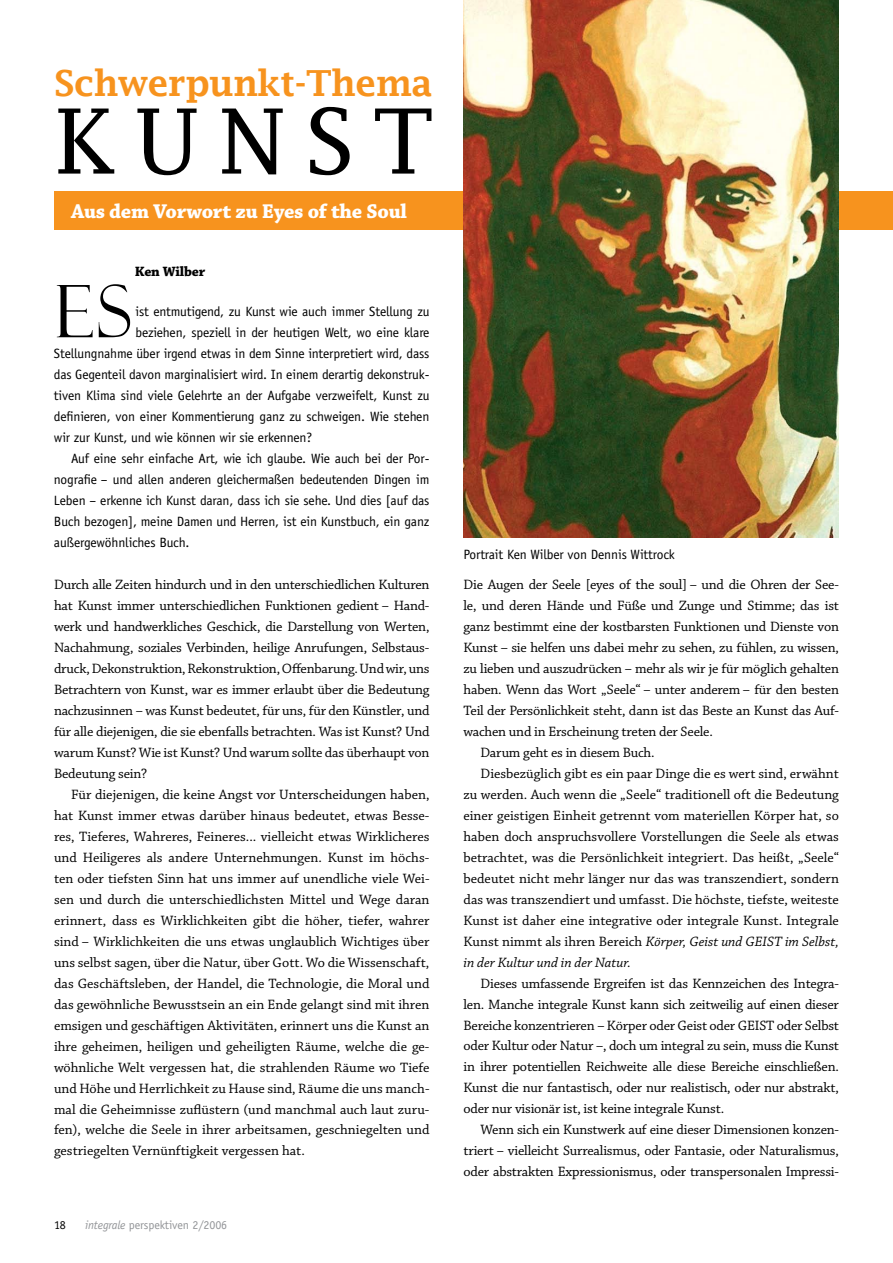
<style>
.page{position:relative;width:893px;height:1263px;background:#fff}
.page>*{position:absolute;margin:0;border:0;box-sizing:border-box;transform-origin:0 0}
.t1{font:90px "Lucida Fax";letter-spacing:.2em;color:#000}
.t2{font:72.6px "Felix Titling";color:#000}
.t3{font:600 36px "Lucida Fax";letter-spacing:-.02em;color:#f7931e}
.t4{font:700 21px "Chaparral Pro";letter-spacing:-.015em;color:#fff}
.t5{font:14.25px/21px "Chaparral Pro";letter-spacing:-.01em;color:#000;text-align:justify}
.t6{font:italic 14.25px "Chaparral Pro";color:#000}
.t7{font:700 14.25px "Chaparral Pro";letter-spacing:-.015em;color:#000}
.t8{font:13.5px "Officina Sans";letter-spacing:-.01em;color:#000}
.t9{font:12px "Officina Sans";letter-spacing:-.01em;color:#939598}
.t10{font:12px "Officina Sans";color:#000}
.s1{font-style:italic}
.s2{font-style:normal}
</style>
<div class="page">
<div style="left:54px;top:191px;width:839px;height:39px;background:#f7931e"></div>
<img style="left:463px;top:0;width:376px;height:537px">
<h3 class="t3" style="left:54px;top:63px;width:380px">Schwerpunkt-Thema</h3>
<h1 class="t1" style="left:54px;top:89px;width:382px">KUNST</h1>
<h3 class="t4" style="left:71px;top:199px;width:337px">Aus dem Vorwort zu Eyes of the Soul</h3>
<p class="t7" style="left:135px;top:263px;width:72px">Ken Wilber</p>
<h2 class="t2" style="left:54px;top:270px;width:79px">Es</h2>
<p class="t8" style="left:135px;top:304px;width:296px">ist entmutigend, zu Kunst wie auch immer Stellung zu</p>
<p class="t8" style="left:135px;top:325px;width:296px">beziehen, speziell in der heutigen Welt, wo eine klare</p>
<p class="t8" style="left:54px;top:346px;width:377px">Stellungnahme über irgend etwas in dem Sinne interpretiert wird, dass</p>
<p class="t8" style="left:54px;top:367px;width:377px">das Gegenteil davon marginalisiert wird. In einem derartig dekonstruk-</p>
<p class="t8" style="left:54px;top:388px;width:377px">tiven Klima sind viele Gelehrte an der Aufgabe verzweifelt, Kunst zu</p>
<p class="t8" style="left:54px;top:409px;width:377px">definieren, von einer Kommentierung ganz zu schweigen. Wie stehen</p>
<p class="t8" style="left:54px;top:430px;width:260px">wir zur Kunst, und wie können wir sie erkennen?</p>
<p class="t8" style="left:71px;top:451px;width:360px">Auf eine sehr einfache Art, wie ich glaube. Wie auch bei der Por-</p>
<p class="t8" style="left:54px;top:472px;width:377px">nografie – und allen anderen gleichermaßen bedeutenden Dingen im</p>
<p class="t8" style="left:54px;top:493px;width:377px">Leben – erkenne ich Kunst daran, dass ich sie sehe. Und dies [auf das</p>
<p class="t8" style="left:54px;top:514px;width:377px">Buch bezogen], meine Damen und Herren, ist ein Kunstbuch, ein ganz</p>
<p class="t8" style="left:54px;top:535px;width:137px">außergewöhnliches Buch.</p>
<p class="t5" style="left:54px;top:575px;width:377px">Durch alle Zeiten hindurch und in den unterschiedlichen Kulturen hat Kunst immer unterschiedlichen Funktionen gedient – Hand&shy;werk und handwerkliches Geschick, die Darstellung von Werten, Nachahmung, soziales Verbinden, heilige Anrufungen, Selbstaus&shy;druck, Dekonstruktion, Rekonstruktion, Offenbarung. Und wir, uns Betrachtern von Kunst, war es immer erlaubt über die Bedeutung nachzusinnen – was Kunst bedeutet, für uns, für den Künstler, und für alle diejenigen, die sie ebenfalls betrachten. Was ist Kunst? Und warum Kunst? Wie ist Kunst? Und warum sollte das überhaupt von Bedeutung sein?</p>
<p class="t5" style="left:54px;top:784px;width:377px;text-indent:17px">Für diejenigen, die keine Angst vor Unterscheidungen haben, hat Kunst immer etwas darüber hinaus bedeutet, etwas Besse&shy;res, Tieferes, Wahreres, Feineres... vielleicht etwas Wirklicheres und Heiligeres als andere Unternehmungen. Kunst im höchs&shy;ten oder tiefsten Sinn hat uns immer auf unendliche viele Wei&shy;sen und durch die unterschiedlichsten Mittel und Wege daran erinnert, dass es Wirklichkeiten gibt die höher, tiefer, wahrer sind – Wirklichkeiten die uns etwas unglaublich Wichtiges über uns selbst sagen, über die Natur, über Gott. Wo die Wissenschaft, das Geschäftsleben, der Handel, die Technologie, die Moral und das gewöhnliche Bewusstsein an ein Ende gelangt sind mit ihren emsigen und geschäftigen Aktivitäten, erinnert uns die Kunst an ihre geheimen, heiligen und geheiligten Räume, welche die ge&shy;wöhnliche Welt vergessen hat, die strahlenden Räume wo Tiefe und Höhe und Herrlichkeit zu Hause sind, Räume die uns manch&shy;mal die Geheimnisse zuflüstern (und manchmal auch laut zuru&shy;fen), welche die Seele in ihrer arbeitsamen, geschniegelten und gestriegelten Vernünftigkeit vergessen hat.</p>
<p class="t10" style="left:54px;top:1218px;width:13px">18</p>
<p class="t9" style="left:85px;top:1218px;width:144px"><span class="s1">integrale</span> perspektiven 2/2006</p>
<p class="t8" style="left:463px;top:547px;width:213px">Portrait Ken Wilber von Dennis Wittrock</p>
<p class="t5" style="left:463px;top:574px;width:377px">Die Augen der Seele [eyes of the soul] – und die Ohren der See-</p>
<p class="t5" style="left:463px;top:595px;width:377px">le, und deren Hände und Füße und Zunge und Stimme; das ist</p>
<p class="t5" style="left:463px;top:616px;width:377px">ganz bestimmt eine der kostbarsten Funktionen und Dienste von</p>
<p class="t5" style="left:463px;top:637px;width:377px">Kunst – sie helfen uns dabei mehr zu sehen, zu fühlen, zu wissen,</p>
<p class="t5" style="left:463px;top:658px;width:377px">zu lieben und auszudrücken – mehr als wir je für möglich gehalten</p>
<p class="t5" style="left:463px;top:679px;width:377px">haben. Wenn das Wort „Seele“ – unter anderem – für den besten</p>
<p class="t5" style="left:463px;top:700px;width:377px">Teil der Persönlichkeit steht, dann ist das Beste an Kunst das Auf-</p>
<p class="t5" style="left:463px;top:721px;width:251px">wachen und in Erscheinung treten der Seele.</p>
<p class="t5" style="left:480px;top:742px;width:176px">Darum geht es in diesem Buch.</p>
<p class="t5" style="left:480px;top:763px;width:360px">Diesbezüglich gibt es ein paar Dinge die es wert sind, erwähnt</p>
<p class="t5" style="left:463px;top:784px;width:377px">zu werden. Auch wenn die „Seele“ traditionell oft die Bedeutung</p>
<p class="t5" style="left:463px;top:805px;width:377px">einer geistigen Einheit getrennt vom materiellen Körper hat, so</p>
<p class="t5" style="left:463px;top:826px;width:377px">haben doch anspruchsvollere Vorstellungen die Seele als etwas</p>
<p class="t5" style="left:463px;top:847px;width:377px">betrachtet, was die Persönlichkeit integriert. Das heißt, „Seele“</p>
<p class="t5" style="left:463px;top:868px;width:377px">bedeutet nicht mehr länger nur das was transzendiert, sondern</p>
<p class="t5" style="left:463px;top:889px;width:377px">das was transzendiert und umfasst. Die höchste, tiefste, weiteste</p>
<p class="t5" style="left:463px;top:910px;width:377px">Kunst ist daher eine integrative oder integrale Kunst. Integrale</p>
<p class="t6" style="left:463px;top:933px;width:377px"><span class="s2">Kunst nimmt als ihren Bereich</span> Körper, Geist und GEIST im Selbst,</p>
<p class="t6" style="left:463px;top:954px;width:169px">in der Kultur und in der Natur.</p>
<p class="t5" style="left:463px;top:973px;width:377px;text-indent:17px">Dieses umfassende Ergreifen ist das Kennzeichen des Integra&shy;len. Manche integrale Kunst kann sich zeitweilig auf einen dieser Bereiche konzentrieren – Körper oder Geist oder GEIST oder Selbst oder Kultur oder Natur –, doch um integral zu sein, muss die Kunst in ihrer potentiellen Reichweite alle diese Bereiche einschließen.<br>Kunst die nur fantastisch, oder nur realistisch, oder nur abstrakt, oder nur visionär ist, ist keine integrale Kunst.</p>
<p class="t5" style="left:463px;top:1120px;width:377px;text-indent:17px">Wenn sich ein Kunstwerk auf eine dieser Dimensionen konzen&shy;triert – vielleicht Surrealismus, oder Fantasie, oder Naturalismus, oder abstrakten Expressionismus, oder transpersonalen Impressi-</p>
</div>
